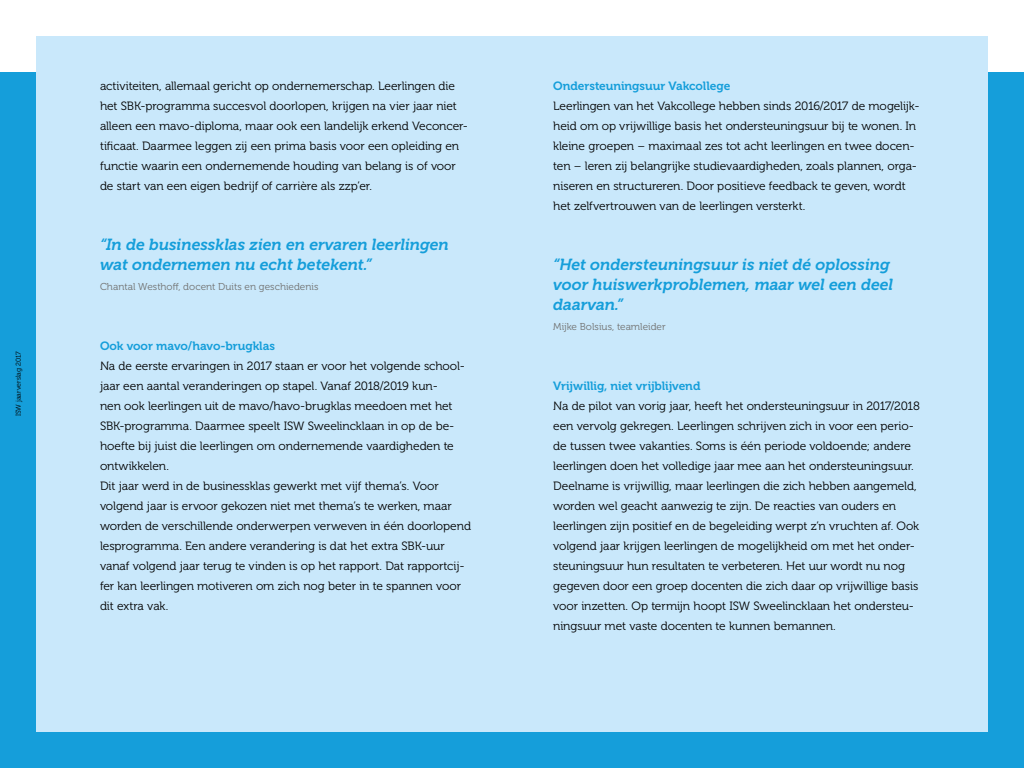
<style>
.page{position:relative;width:1024px;height:768px;background:#fff}
.page>*{position:absolute;margin:0;border:0;box-sizing:border-box;transform-origin:0 0}
.t1{font:italic 16px/20px "Museo 700";color:#159eda}
.t2{font:12px/20px "Museo 300";letter-spacing:-.005em;color:#000}
.t3{font:12px "Museo 700";letter-spacing:-.005em;color:#159eda}
.t4{font:10px "Museo 300";color:#70706f}
.t5{font:7px "Museo 300";color:#000}
</style>
<div class="page">
<div style="left:0;top:73px;width:1024px;height:695px;background:#159eda"></div>
<div style="left:36px;top:36px;width:952px;height:695px;background:#c9e8fb"></div>
<p class="t5" style="left:15px;top:416px;width:67px;rotate:-90deg">ISW jaarverslag 2017</p>
<p class="t5" style="left:15px;top:355px;width:5px;rotate:-90deg">5</p>
<p class="t2" style="left:100px;top:76px;width:370px">activiteiten, allemaal gericht op ondernemerschap. Leerlingen die het SBK-programma succesvol doorlopen, krijgen na vier jaar niet alleen een mavo-diploma, maar ook een landelijk erkend Veconcer&shy;tificaat. Daarmee leggen zij een prima basis voor een opleiding en functie waarin een ondernemende houding van belang is of voor de start van een eigen bedrijf of carrière als zzp’er.</p>
<h1 class="t1" style="left:100px;top:234px;width:350px">“In de businessklas zien en ervaren leerlingen wat ondernemen nu echt betekent.”</h1>
<p class="t4" style="left:100px;top:281px;width:220px">Chantal Westhoff, docent Duits en geschiedenis</p>
<p class="t3" style="left:100px;top:339px;width:177px">Ook voor mavo/havo-brugklas</p>
<p class="t2" style="left:100px;top:356px;width:373px">Na de eerste ervaringen in 2017 staan er voor het volgende school&shy;jaar een aantal veranderingen op stapel. Vanaf 2018/2019 kun-<br>nen ook leerlingen uit de mavo/havo-brugklas meedoen met het SBK-programma. Daarmee speelt ISW Sweelincklaan in op de be&shy;hoefte bij juist die leerlingen om ondernemende vaardigheden te ontwikkelen.<br>Dit jaar werd in de businessklas gewerkt met vijf thema’s. Voor volgend jaar is ervoor gekozen niet met thema’s te werken, maar worden de verschillende onderwerpen verweven in één doorlopend lesprogramma. Een andere verandering is dat het extra SBK-uur vanaf volgend jaar terug te vinden is op het rapport. Dat rapportcij&shy;fer kan leerlingen motiveren om zich nog beter in te spannen voor dit extra vak.</p>
<p class="t3" style="left:553px;top:79px;width:179px">Ondersteuningsuur Vakcollege</p>
<p class="t2" style="left:553px;top:96px;width:368px">Leerlingen van het Vakcollege hebben sinds 2016/2017 de mogelijk&shy;heid om op vrijwillige basis het ondersteuningsuur bij te wonen. In kleine groepen – maximaal zes tot acht leerlingen en twee docen&shy;ten – leren zij belangrijke studievaardigheden, zoals plannen, orga&shy;niseren en structureren. Door positieve feedback te geven, wordt het zelfvertrouwen van de leerlingen versterkt.</p>
<h1 class="t1" style="left:553px;top:254px;width:341px">“Het ondersteuningsuur is niet dé oplossing voor huiswerkproblemen, maar wel een deel daarvan.”</h1>
<p class="t4" style="left:553px;top:321px;width:114px">Mijke Bolsius, teamleider</p>
<p class="t3" style="left:553px;top:379px;width:149px">Vrijwillig, niet vrijblijvend</p>
<p class="t2" style="left:553px;top:396px;width:368px">Na de pilot van vorig jaar, heeft het ondersteuningsuur in 2017/2018 een vervolg gekregen. Leerlingen schrijven zich in voor een perio&shy;de tussen twee vakanties. Soms is één periode voldoende; andere leerlingen doen het volledige jaar mee aan het ondersteuningsuur.<br>Deelname is vrijwillig, maar leerlingen die zich hebben aangemeld, worden wel geacht aanwezig te zijn. De reacties van ouders en leerlingen zijn positief en de begeleiding werpt z’n vruchten af. Ook volgend jaar krijgen leerlingen de mogelijkheid om met het onder&shy;steuningsuur hun resultaten te verbeteren. Het uur wordt nu nog gegeven door een groep docenten die zich daar op vrijwillige basis voor inzetten. Op termijn hoopt ISW Sweelincklaan het ondersteu&shy;ningsuur met vaste docenten te kunnen bemannen.</p>
</div>
